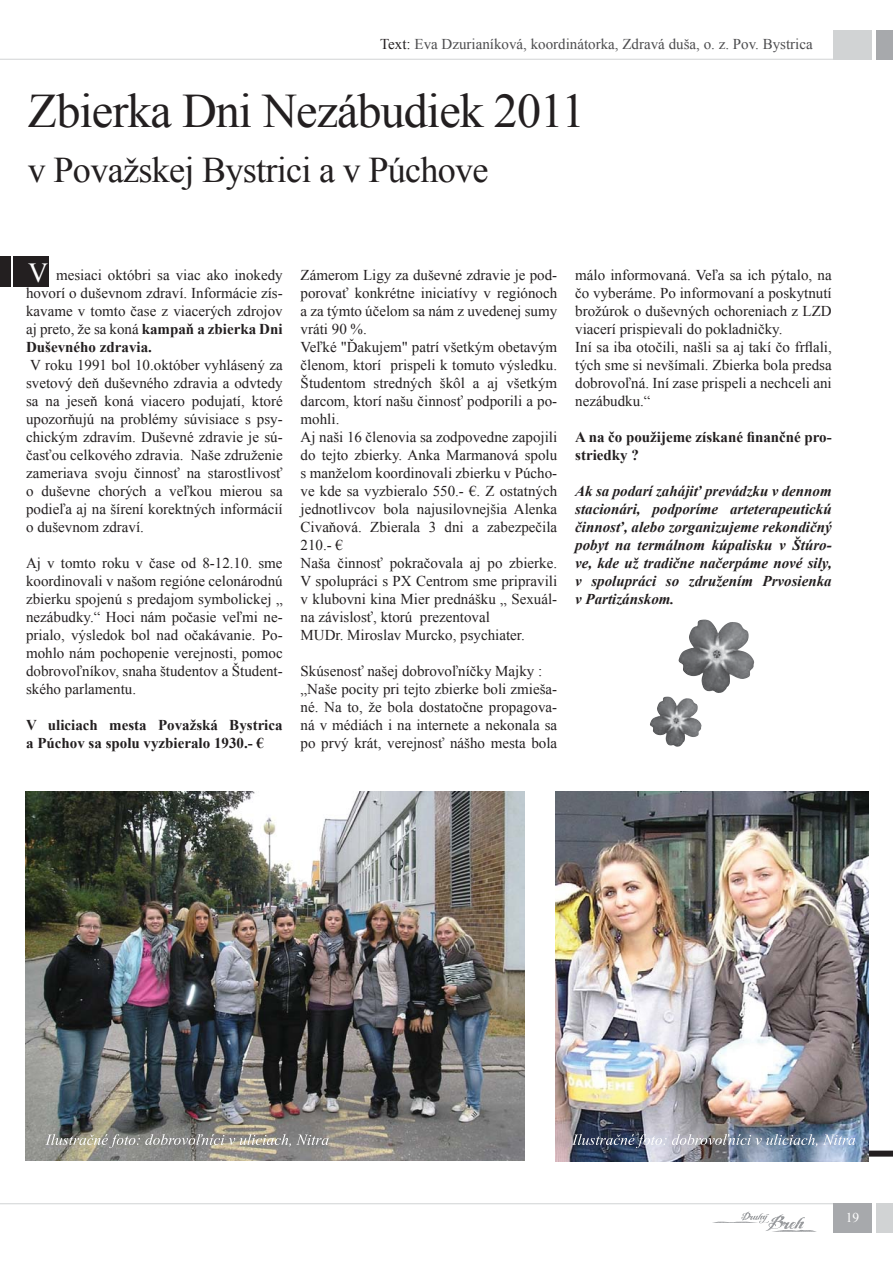
<style>
.page{position:relative;width:893px;height:1263px;background:#fff}
.page>*{position:absolute;margin:0;border:0;box-sizing:border-box;transform-origin:0 0}
.t1{font:48.15px "Times New Roman";letter-spacing:-.02em;color:#231f20}
.t2{font:36.15px "Times New Roman";letter-spacing:-.02em;color:#231f20}
.t3{font:27.6px "Times New Roman";color:#fff}
.t4{font:15px/18px "Times New Roman";color:#231f20;text-align:justify}
.t5{font:italic 700 15px/18px "Times New Roman";color:#231f20;text-align:justify}
.t6{font:700 15px/18px "Times New Roman";color:#231f20}
.t7{font:15px "Times New Roman";color:#4c4c4e}
.t8{font:13.5px "Times New Roman";color:#fff}
.s1{color:#231f20}
.s2{font-weight:700}
</style>
<div class="page">
<hr style="left:0;top:1203px;width:833px;height:1px;background:#d1d3d4">
<div style="left:833px;top:30px;width:39px;height:30px;background:#d1d3d4"></div>
<div style="left:876px;top:30px;width:17px;height:30px;background:#a7a9ac"></div>
<div style="left:833px;top:1203px;width:39px;height:30px;background:#a7a9ac"></div>
<div style="left:877px;top:1203px;width:16px;height:30px;background:#d1d3d4"></div>
<hr style="left:0;top:59px;width:833px;height:1px;background:#d1d3d4">
<svg style="left:712px;top:1212px;width:104px;height:20px"></svg>
<div style="left:834px;top:1151px;width:59px;height:6px;background:#231f20"></div>
<img style="left:25px;top:791px;width:500px;height:369px">
<img style="left:556px;top:792px;width:313px;height:369px">
<img style="left:692px;top:700px;width:6px;height:16px">
<img style="left:741px;top:625px;width:7px;height:23px">
<div style="left:14px;top:257px;width:35px;height:30px;background:#231f20"></div>
<div style="left:0;top:257px;width:10px;height:30px;background:#231f20"></div>
<img style="left:572px;top:1134px;width:283px;height:14px">
<svg style="left:45px;top:1134px;width:284px;height:14px"></svg>
<p class="t7" style="left:380px;top:35px;width:434px"><span class="s1">Text:</span> Eva Dzurianíková, koordinátorka, Zdravá duša, o. z. Pov. Bystrica</p>
<h1 class="t1" style="left:28px;top:84px;width:559px">Zbierka Dni Nezábudiek 2011</h1>
<h2 class="t2" style="left:28px;top:150px;width:462px">v Považskej Bystrici a v Púchove</h2>
<h3 class="t3" style="left:28px;top:257px;width:21px">V</h3>
<p class="t4" style="left:26px;top:266px;width:258px;text-indent:30px">mesiaci októbri sa viac ako inokedy hovorí o duševnom zdraví. Informácie zís&shy;kavame v tomto čase z viacerých zdrojov aj preto, že sa koná <span class="s2">kampaň a zbierka Dni Duševného zdravia.</span></p>
<p class="t4" style="left:26px;top:356px;width:258px">V roku 1991 bol 10.október vyhlásený za svetový deň duševného zdravia a odvtedy sa na jeseň koná viacero podujatí, ktoré upozorňujú na problémy súvisiace s psy&shy;chickým zdravím. Duševné zdravie je sú&shy;časťou celkového zdravia. Naše združenie zameriava svoju činnosť na starostlivosť o duševne chorých a veľkou mierou sa podieľa aj na šírení korektných informácií o duševnom zdraví.</p>
<p class="t4" style="left:26px;top:554px;width:258px">Aj v tomto roku v čase od 8-12.10. sme koordinovali v našom regióne celonárodnú zbierku spojenú s predajom symbolickej „ nezábudky.“ Hoci nám počasie veľmi ne&shy;prialo, výsledok bol nad očakávanie. Po&shy;mohlo nám pochopenie verejnosti, pomoc dobrovoľníkov, snaha študentov a Študent&shy;ského parlamentu.</p>
<p class="t6" style="left:26px;top:716px;width:258px">V uliciach mesta Považská Bystrica a Púchov sa spolu vyzbieralo 1930.- €</p>
<p class="t4" style="left:301px;top:266px;width:258px;text-align:left">Zámerom Ligy za duševné zdravie je pod&shy;porovať konkrétne iniciatívy v regiónoch a za týmto účelom sa nám z uvedenej sumy vráti 90 %.<br>Veľké "Ďakujem" patrí všetkým obetavým členom, ktorí prispeli k tomuto výsledku.<br>Študentom stredných škôl a aj všetkým darcom, ktorí našu činnosť podporili a po&shy;mohli.<br>Aj naši 16 členovia sa zodpovedne zapojili do tejto zbierky. Anka Marmanová spolu s manželom koordinovali zbierku v Púcho&shy;ve kde sa vyzbieralo 550.- €. Z ostatných jednotlivcov bola najusilovnejšia Alenka Civaňová. Zbierala 3 dni a zabezpečila 210.- €<br>Naša činnosť pokračovala aj po zbierke.<br>V spolupráci s PX Centrom sme pripravili v klubovni kina Mier prednášku „ Sexuál&shy;na závislosť, ktorú prezentoval<br>MUDr. Miroslav Murcko, psychiater.</p>
<p class="t4" style="left:301px;top:662px;width:258px;text-align:left">Skúsenosť našej dobrovoľníčky Majky : „Naše pocity pri tejto zbierke boli zmieša&shy;né. Na to, že bola dostatočne propagova&shy;ná v médiách i na internete a nekonala sa po prvý krát, verejnosť nášho mesta bola</p>
<p class="t4" style="left:575px;top:266px;width:258px;text-align:left">málo informovaná. Veľa sa ich pýtalo, na čo vyberáme. Po informovaní a poskytnutí brožúrok o duševných ochoreniach z LZD viacerí prispievali do pokladničky.<br>Iní sa iba otočili, našli sa aj takí čo frflali, tých sme si nevšímali. Zbierka bola predsa dobrovoľná. Iní zase prispeli a nechceli ani nezábudku.“</p>
<p class="t6" style="left:575px;top:428px;width:258px">A na čo použijeme získané finančné pro&shy;striedky ?</p>
<p class="t5" style="left:575px;top:482px;width:258px">Ak sa podarí zahájiť prevádzku v dennom stacionári, podporíme arteterapeutickú činnosť, alebo zorganizujeme rekondičný pobyt na termálnom kúpalisku v Štúro&shy;ve, kde už tradične načerpáme nové sily, v spolupráci so združením Prvosienka v Partizánskom.</p>
<p class="t8" style="left:846px;top:1210px;width:15px">19</p>
</div>
